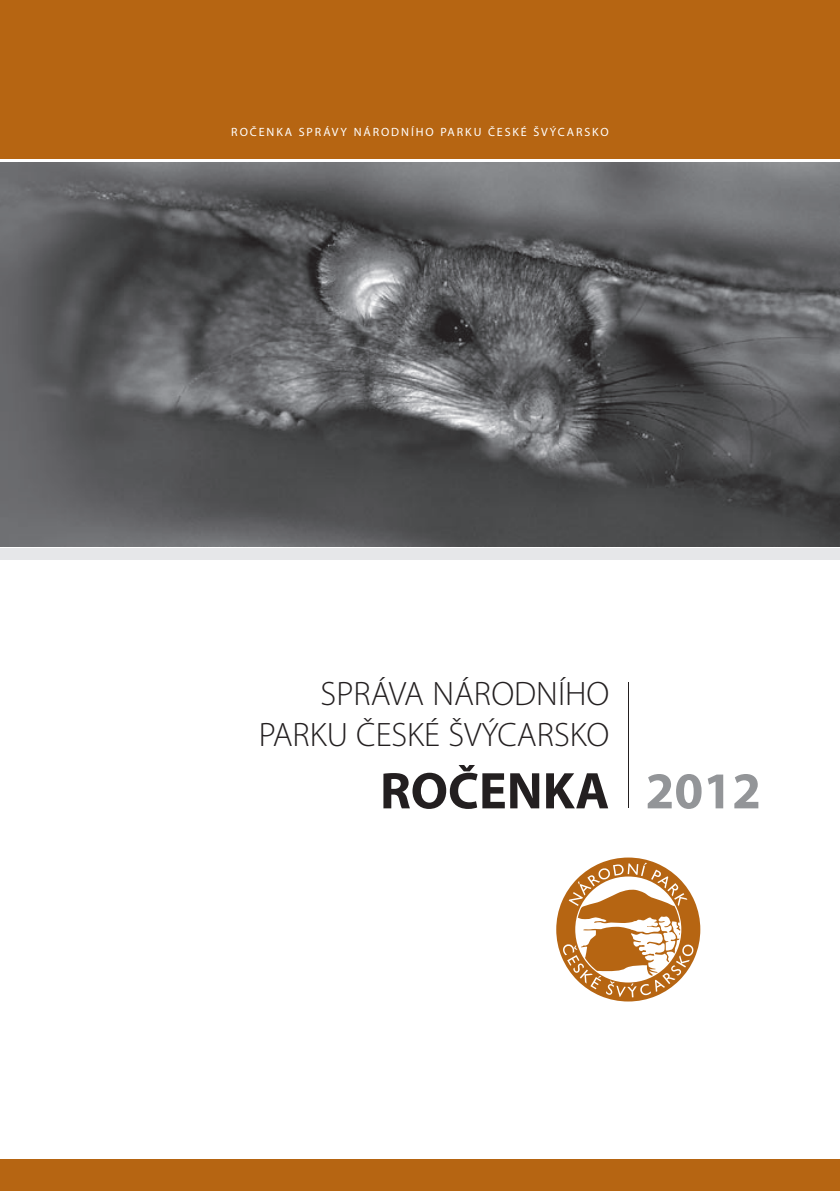
<style>
.page{position:relative;width:840px;height:1191px;background:#fff}
.page>*{position:absolute;margin:0;border:0;box-sizing:border-box;transform-origin:0 0}
.t1{font:700 52px "Myriad Pro";color:#231f20}
.t2{font:300 34px/40.8px "Myriad Pro";color:#231f20;text-align:right}
.t3{font:12px "Myriad Pro";letter-spacing:.16em;color:#fff}
.s1{color:#939598}
</style>
<div class="page">
<hr style="left:627px;top:682px;width:1px;height:126px;background:#231f20">
<div style="left:0;top:0;width:839px;height:158px;background:#b66512"></div>
<div style="left:0;top:1159px;width:839px;height:32px;background:#b66512"></div>
<div style="left:0;top:548px;width:839px;height:11px;background:#e6e7e9"></div>
<img style="left:0;top:162px;width:839px;height:385px">
<svg style="left:556px;top:857px;width:144px;height:144px"></svg>
<p class="t3" style="left:231px;top:125px;width:378px">ROČENKA SPRÁVY NÁRODNÍHO PARKU ČESKÉ ŠVÝCARSKO</p>
<h2 class="t2" style="left:259px;top:674px;width:352px">SPRÁVA NÁRODNÍHO<br>PARKU ČESKÉ ŠVÝCARSKO</h2>
<h1 class="t1" style="left:380px;top:757px;width:382px">ROČENKA <span class="s1">2012</span></h1>
</div>
